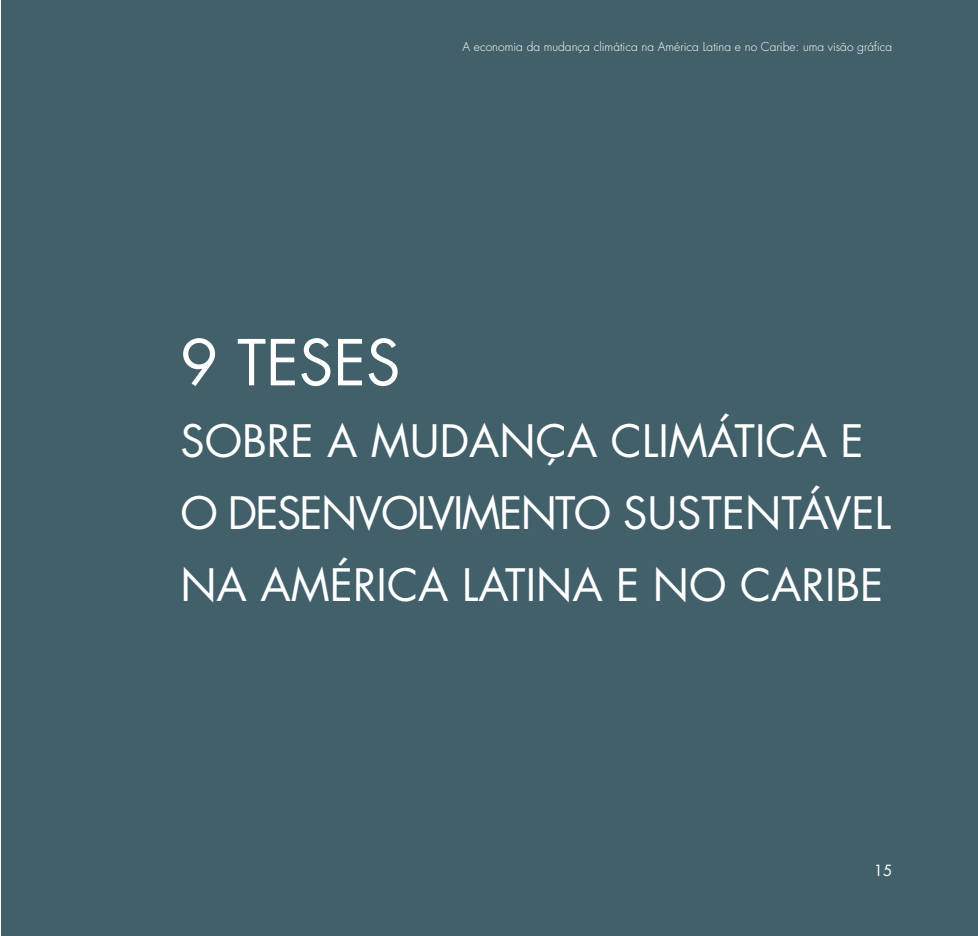
<style>
.page{position:relative;width:978px;height:936px;background:#fff}
.page>*{position:absolute;margin:0;border:0;box-sizing:border-box;transform-origin:0 0}
.t1{font:61.5px "Futura Std";color:#fff}
.t2{font:43.5px/72px "Futura Std";color:#fff}
.t3{font:15px "Futura Std";color:#fff}
.t4{font:300 12px "Futura Std";color:#fff}
</style>
<div class="page">
<hr style="left:0;top:0;width:1px;height:935px;background:#db814a">
<div style="left:1px;top:0;width:977px;height:935px;background:#42606a"></div>
<p class="t4" style="left:462px;top:39px;width:431px">A economia da mudança climática na América Latina e no Caribe: uma visão gráfica</p>
<h1 class="t1" style="left:180px;top:323px;width:222px">9 TESES</h1>
<p class="t2" style="left:180px;top:406px;width:712px">SOBRE A MUDANÇA CLIMÁTICA E<br>O DESENVOLVIMENTO SUSTENTÁVEL<br>NA AMÉRICA LATINA E NO CARIBE</p>
<p class="t3" style="left:874px;top:861px;width:20px">15</p>
</div>
